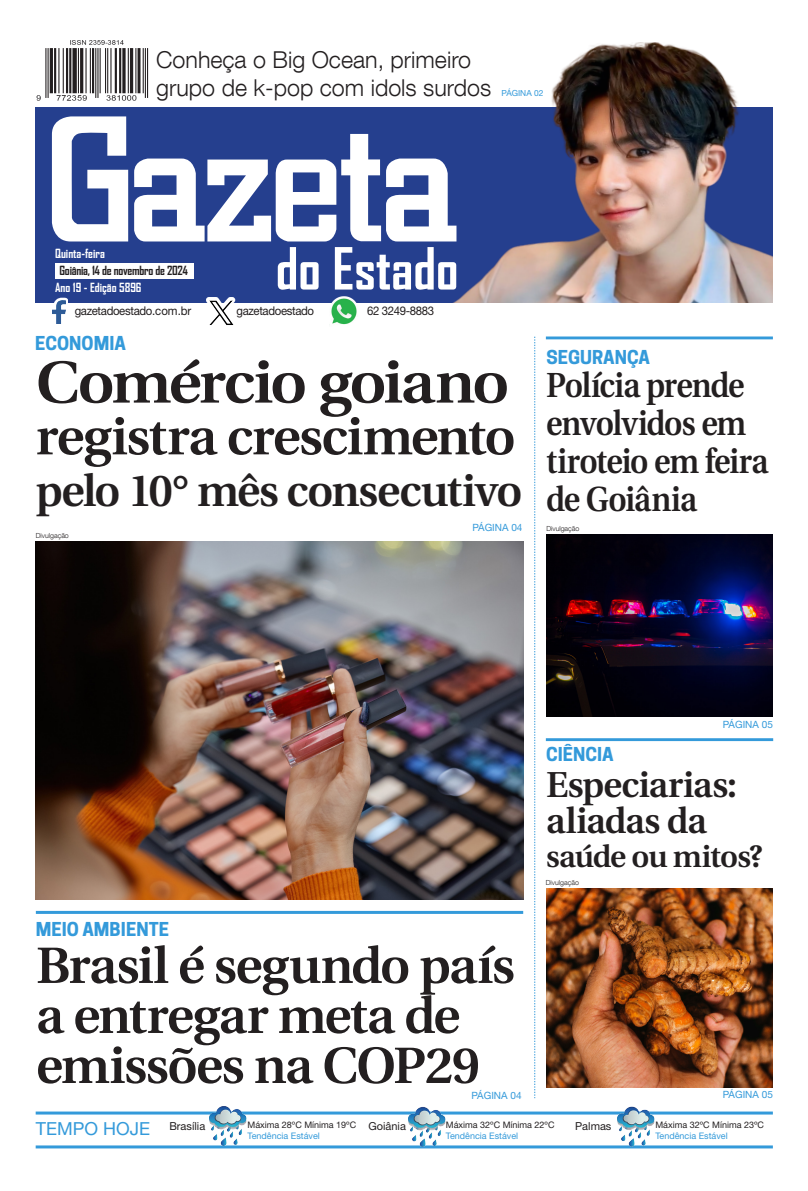
<style>
.page{position:relative;width:808px;height:1191px;background:#fff}
.page>*{position:absolute;margin:0;border:0;box-sizing:border-box;transform-origin:0 0}
.Manchete{font:600 59px "Utopia";letter-spacing:-.04em;color:#231f20;scale:1.08 1}
.t1{font:700 55.6px "Agency FB";color:#fff}
.Manchete-2{font:600 52px "Utopia";letter-spacing:-.025em;color:#231f20}
.Manchete-3{font:600 51px/50px "Utopia";letter-spacing:-.03em;color:#231f20}
.Manchete-4{font:600 44.6px "Utopia";letter-spacing:-.03em;color:#231f20}
.Manchete-5{font:600 36px/36px "Utopia";letter-spacing:-.02em;color:#231f20}
.Manchete-6{font:600 34.7px/38px "Utopia";letter-spacing:-.03em;color:#231f20;scale:.91 1}
.Manchete-7{font:600 30.9px "Utopia";letter-spacing:-.035em;color:#231f20}
.t2{font:300 23.3px/27.3px "Helvetica Neue LT Com";color:#231f20}
.Retranca{font:700 18px "Cooper Hewitt";color:#349ada}
.Retranca-2{font:18px "Helvetica Neue LT Std";color:#349ada}
.t3{font:700 12.1px "Agency FB";color:#fff}
.t4{font:700 12.1px "Agency FB";letter-spacing:-.02em;color:#231f20}
.t5{font:12px "Helvetica Neue LT Std";letter-spacing:-.03em;color:#231f20;scale:.95 1}
.Legenda{font:11px "Helvetica Neue LT Std";color:#231f20}
.Retranca-3{font:10px "Helvetica Neue LT Std";color:#349ada}
.Legenda-2{font:9px "Helvetica Neue LT Std";color:#231f20}
.Legenda-3{font:9px "Helvetica Neue LT Std";color:#349ada}
.Retranca-4{font:8.4px "Helvetica Neue LT Std";color:#349ada}
.Crédito_Fotógrafo{font:300 7px "Helvetica Neue LT Com";color:#231f20}
</style>
<div class="page">
<div style="left:35px;top:107px;width:737px;height:196px;background:#253f8e"></div>
<svg style="left:52px;top:116px;width:76px;height:125px"></svg>
<svg style="left:134px;top:134px;width:289px;height:107px"></svg>
<div style="left:55px;top:263px;width:138px;height:16px;background:#fff"></div>
<svg style="left:56px;top:297px;width:12px;height:17px"></svg>
<img style="left:52px;top:300px;width:13px;height:24px">
<img style="left:36px;top:40px;width:112px;height:61px">
<img style="left:329px;top:296px;width:28px;height:29px">
<img style="left:423px;top:43px;width:350px;height:260px">
<svg style="left:206px;top:297px;width:30px;height:6px"></svg>
<img style="left:206px;top:299px;width:28px;height:26px">
<hr style="left:36px;top:1111px;width:737px;height:3px;background:#349ada">
<hr style="left:36px;top:1145px;width:737px;height:3px;background:#349ada">
<img style="left:408px;top:1106px;width:38px;height:41px">
<img style="left:210px;top:1106px;width:37px;height:40px">
<img style="left:618px;top:1106px;width:37px;height:40px">
<hr style="left:546px;top:336px;width:227px;height:3px;background:#349ada">
<hr style="left:546px;top:738px;width:227px;height:3px;background:#349ada">
<hr style="left:36px;top:911px;width:487px;height:3px;background:#349ada">
<svg style="left:535px;top:337px;width:1px;height:761px"></svg>
<img style="left:546px;top:535px;width:227px;height:181px">
<img style="left:36px;top:542px;width:487px;height:357px">
<img style="left:546px;top:889px;width:227px;height:198px">
<p class="t2" style="left:156px;top:46px;width:337px">Conheça o Big Ocean, primeiro grupo de k-pop com idols surdos</p>
<p class="Retranca-4" style="left:501px;top:88px;width:43px">PÁGINA 02</p>
<p class="t3" style="left:55px;top:246px;width:51px">Quinta-feira</p>
<p class="t4" style="left:60px;top:263px;width:130px">Goiânia, 14 de novembro de 2024</p>
<p class="t3" style="left:55px;top:280px;width:88px">Ano 19 - Edição 5896</p>
<p class="t1" style="left:276px;top:234px;width:184px">do Estado</p>
<p class="t5" style="left:75px;top:304px;width:124px">gazetadoestado.com.br</p>
<p class="t5" style="left:236px;top:304px;width:83px">gazetadoestado</p>
<p class="t5" style="left:367px;top:303px;width:72px">62 3249-8883</p>
<p class="Retranca" style="left:35px;top:332px;width:92px">ECONOMIA</p>
<p class="Manchete" style="left:36px;top:349px;width:440px">Comércio goiano</p>
<p class="Manchete-2" style="left:36px;top:407px;width:481px">registra crescimento</p>
<p class="Manchete-4" style="left:36px;top:466px;width:488px">pelo 10° mês consecutivo</p>
<p class="Crédito_Fotógrafo" style="left:36px;top:531px;width:35px">Divulgação</p>
<p class="Retranca-3" style="left:472px;top:522px;width:51px">PÁGINA 04</p>
<p class="Retranca" style="left:546px;top:347px;width:105px">SEGURANÇA</p>
<p class="Manchete-6" style="left:546px;top:366px;width:246px">Polícia prende envolvidos em tiroteio em feira de Goiânia</p>
<p class="Crédito_Fotógrafo" style="left:546px;top:525px;width:35px">Divulgação</p>
<p class="Retranca" style="left:36px;top:918px;width:135px">MEIO AMBIENTE</p>
<p class="Manchete-3" style="left:36px;top:941px;width:480px">Brasil é segundo país a entregar meta de emissões na COP29</p>
<p class="Retranca-3" style="left:723px;top:718px;width:51px">PÁGINA 05</p>
<p class="Retranca" style="left:546px;top:743px;width:69px">CIÊNCIA</p>
<p class="Manchete-5" style="left:546px;top:766px;width:193px">Especiarias: aliadas da</p>
<p class="Manchete-7" style="left:546px;top:839px;width:218px">saúde ou mitos?</p>
<p class="Crédito_Fotógrafo" style="left:546px;top:878px;width:35px">Divulgação</p>
<p class="Retranca-3" style="left:472px;top:1089px;width:51px">PÁGINA 04</p>
<p class="Retranca-3" style="left:723px;top:1088px;width:51px">PÁGINA 05</p>
<p class="Retranca-2" style="left:36px;top:1117px;width:116px">TEMPO HOJE</p>
<p class="Legenda" style="left:169px;top:1119px;width:37px">Brasília</p>
<p class="Legenda-2" style="left:248px;top:1119px;width:110px">Máxima 28ºC Mínima 19ºC</p>
<p class="Legenda" style="left:368px;top:1119px;width:39px">Goiânia</p>
<p class="Legenda" style="left:575px;top:1119px;width:38px">Palmas</p>
<p class="Legenda-3" style="left:248px;top:1130px;width:74px">Tendência Estável</p>
<p class="Legenda-2" style="left:446px;top:1119px;width:110px">Máxima 32ºC Mínima 22ºC</p>
<p class="Legenda-3" style="left:446px;top:1130px;width:74px">Tendência Estável</p>
<p class="Legenda-2" style="left:655px;top:1119px;width:110px">Máxima 32ºC Mínima 23ºC</p>
<p class="Legenda-3" style="left:655px;top:1130px;width:74px">Tendência Estável</p>
</div>
